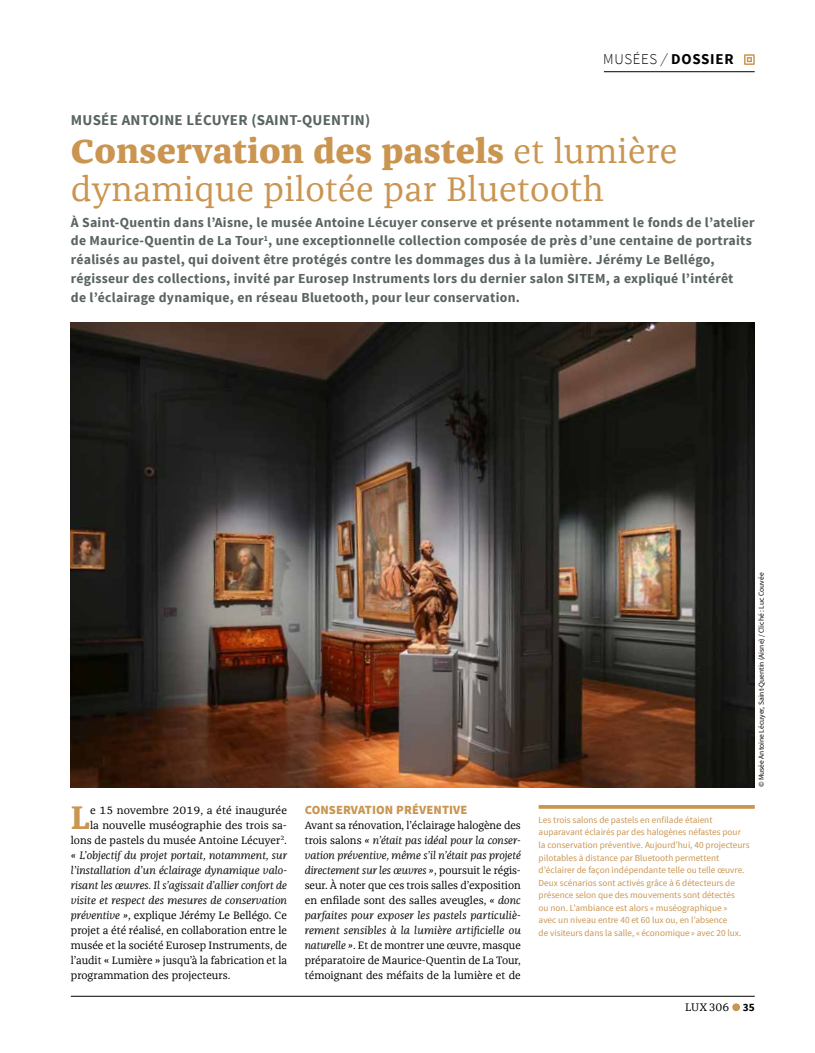
<style>
.page{position:relative;width:815px;height:1053px;background:#fff}
.page>*{position:absolute;margin:0;border:0;box-sizing:border-box;transform-origin:0 0}
.t1{font:35px/37.5px "Franziska Offc";letter-spacing:.01em;color:#ca9551}
.t2{font:700 33.5px "Franziska Offc";color:#ca9551}
.t3{font:700 15px "Source Sans Pro";letter-spacing:.02em;color:#596461}
.t4{font:700 15px "Source Sans Pro";letter-spacing:.05em;color:#000}
.t5{font:700 13.75px/18.8px "Source Sans Pro";letter-spacing:.02em;color:#596461}
.t6{font:900 12.5px "Source Sans Pro";letter-spacing:.01em;color:#ca9551}
.t7{font:11.25px "Franziska Offc";color:#000}
.t8{font:11px/15px "Franziska Offc";color:#000;text-align:justify}
.t9{font:italic 11px "Franziska Offc";letter-spacing:.005em;color:#000}
.t10{font:9.25px/12.5px "Source Sans Pro";color:#ca9551}
.t11{font:7.5px "Source Sans Pro";color:#000}
.s1{font-weight:300}
.s2{font-weight:300;font-style:italic}
.s3{font-weight:800}
.s4{font-style:italic}
.s5{font-family:"Source Sans Pro";font-weight:700}
</style>
<div class="page">
<hr style="left:604px;top:71px;width:130px;height:1px;background:#000">
<svg style="left:733px;top:71px;width:22px;height:1px"></svg>
<svg style="left:744px;top:54px;width:11px;height:11px"></svg>
<img style="left:71px;top:322px;width:684px;height:465px">
<hr style="left:539px;top:805px;width:216px;height:3px;background:#ca9551">
<div style="left:732px;top:1003px;width:8px;height:8px;background:#ca9551;border-radius:50%"></div>
<hr style="left:71px;top:995px;width:684px;height:1px;background:#000">
<h3 class="t4" style="left:603px;top:50px;width:132px"><span class="s1">MUSÉES</span> <span class="s2">/</span> DOSSIER</h3>
<h3 class="t3" style="left:71px;top:110px;width:301px">MUSÉE ANTOINE LÉCUYER (SAINT-QUENTIN)</h3>
<h1 class="t1" style="left:71px;top:133px;width:608px"><span class="s3">Conservation des pastels</span> et lumière dynamique pilotée par Bluetooth</h1>
<p class="t5" style="left:71px;top:213px;width:685px">À Saint-Quentin dans l’Aisne, le musée Antoine Lécuyer conserve et présente notamment le fonds de l’atelier de Maurice-Quentin de La Tour<sup>1</sup>, une exceptionnelle collection composée de près d’une centaine de portraits réalisés au pastel, qui doivent être protégés contre les dommages dus à la lumière. Jérémy Le Bellégo, régisseur des collections, invité par Eurosep Instruments lors du dernier salon SITEM, a expliqué l’intérêt<br>de l’éclairage dynamique, en réseau Bluetooth, pour leur conservation.</p>
<h2 class="t2" style="left:71px;top:798px;width:21px">L</h2>
<p class="t8" style="left:90px;top:803px;width:198px">e 15 novembre 2019, a été inaugurée</p>
<p class="t8" style="left:90px;top:818px;width:198px">la nouvelle muséographie des trois sa-</p>
<p class="t8" style="left:71px;top:833px;width:218px">lons de pastels du musée Antoine Lécuyer<sup>2</sup>.</p>
<p class="t9" style="left:71px;top:849px;width:218px">« L’objectif du projet portait, notamment, sur</p>
<p class="t9" style="left:71px;top:864px;width:218px">l’installation d’un éclairage dynamique valo-</p>
<p class="t9" style="left:71px;top:879px;width:218px">risant les œuvres. Il s’agissait d’allier confort de</p>
<p class="t9" style="left:71px;top:894px;width:218px">visite et respect des mesures de conservation</p>
<p class="t8" style="left:71px;top:908px;width:218px"><span class="s4">préventive »</span>, explique Jérémy Le Bellégo. Ce</p>
<p class="t8" style="left:71px;top:923px;width:218px">projet a été réalisé, en collaboration entre le</p>
<p class="t8" style="left:71px;top:938px;width:218px">musée et la société Eurosep Instruments, de</p>
<p class="t8" style="left:71px;top:953px;width:218px">l’audit « Lumière » jusqu’à la fabrication et la</p>
<p class="t8" style="left:71px;top:968px;width:161px">programmation des projecteurs.</p>
<p class="t6" style="left:305px;top:801px;width:164px">CONSERVATION PRÉVENTIVE</p>
<p class="t8" style="left:305px;top:818px;width:218px">Avant sa rénovation, l’éclairage halogène des trois salons <span class="s4">« n’était pas idéal pour la conser&shy;vation préventive, même s’il n’était pas projeté directement sur les œuvres »</span>, poursuit le régis&shy;seur. À noter que ces trois salles d’exposition en enfilade sont des salles aveugles, <span class="s4">« donc parfaites pour exposer les pastels particuliè&shy;rement sensibles à la lumière artificielle ou naturelle »</span>. Et de montrer une œuvre, masque préparatoire de Maurice-Quentin de La Tour, témoignant des méfaits de la lumière et de</p>
<p class="t11" style="left:757px;top:787px;width:216px;rotate:-90deg">© Musée Antoine Lécuyer, Saint-Quentin (Aisne) / Cliché : Luc Couvée</p>
<p class="t10" style="left:539px;top:813px;width:212px">Les trois salons de pastels en enfilade étaient auparavant éclairés par des halogènes néfastes pour la conservation préventive. Aujourd’hui, 40 projecteurs pilotables à distance par Bluetooth permettent d’éclairer de façon indépendante telle ou telle œuvre.<br>Deux scénarios sont activés grâce à 6 détecteurs de présence selon que des mouvements sont détectés<br>ou non. L’ambiance est alors « muséographique »<br>avec un niveau entre 40 et 60 lux ou, en l’absence<br>de visiteurs dans la salle, « économique » avec 20 lux.</p>
<p class="t7" style="left:685px;top:1000px;width:71px">LUX306 <span class="s5">35</span></p>
</div>
